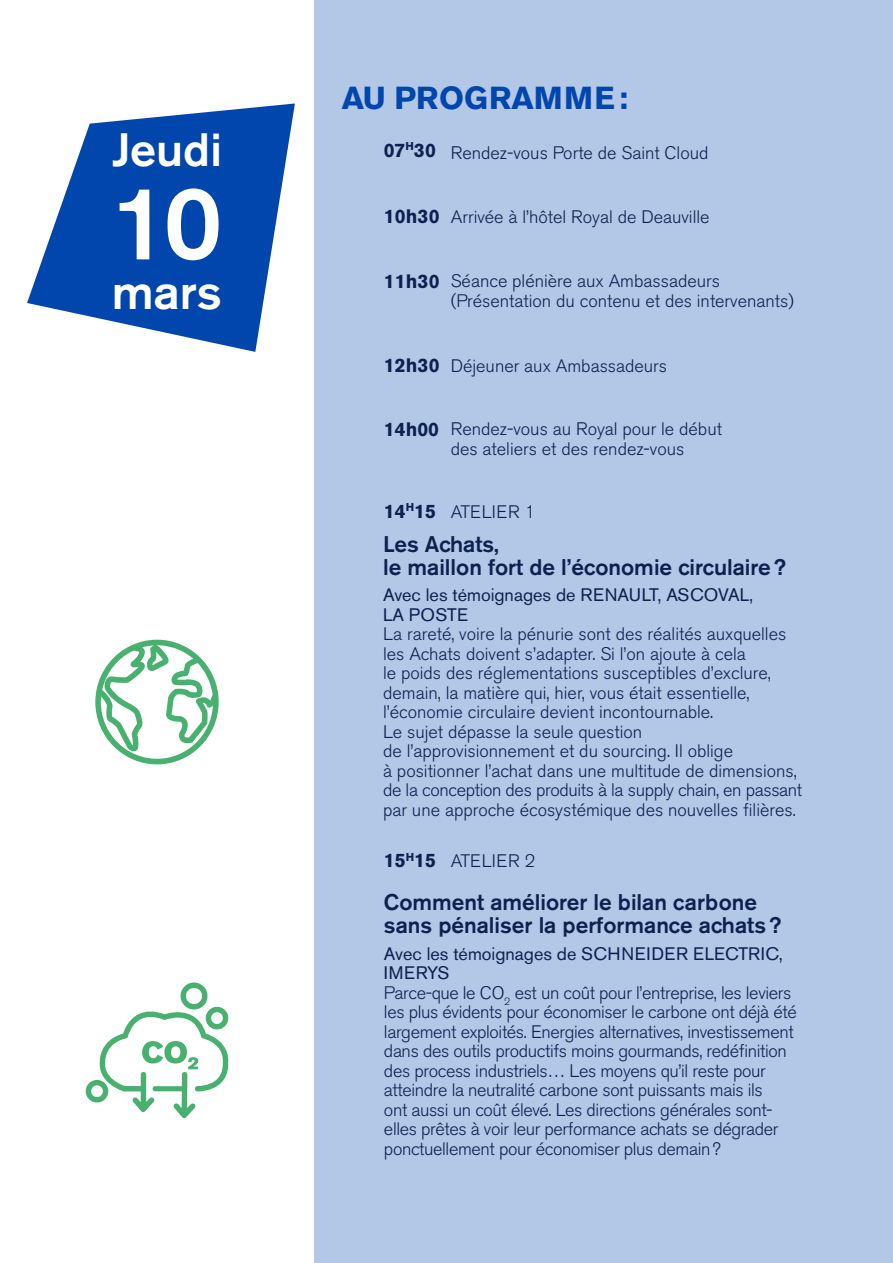
<style>
.page{position:relative;width:893px;height:1263px;background:#fff}
.page>*{position:absolute;margin:0;border:0;box-sizing:border-box;transform-origin:0 0}
.t1{font:500 103.35px "Akzidenz Grotesk BE";color:#fff}
.t2{font:500 48px "Akzidenz Grotesk BE";color:#fff}
.t3{font:500 46.35px "Akzidenz Grotesk BE";color:#fff}
.t4{font:700 31.65px "Akzidenz Grotesk BE";color:#0046ad}
.t5{font:500 22.5px/23px "Akzidenz Grotesk BE";color:#0c214f}
.t6{font:700 19.35px "Akzidenz Grotesk BE";color:#0c214f}
.t7{font:300 18px/19.5px "Akzidenz Grotesk BE";color:#0c214f}
.t8{font:300 18px/19.5px "Akzidenz Grotesk BE";letter-spacing:-.02em;color:#0c214f}
.t9{font:18px/19.5px "Akzidenz Grotesk BE";color:#0c214f}
.t10{font:300 18px "Akzidenz Grotesk BE";letter-spacing:.02em;color:#0c214f}
.s1{font-weight:700;font-size:19.35px}
.s2{font-weight:400}
</style>
<div class="page">
<div style="left:314px;top:0;width:579px;height:1263px;background:#b3c7e7"></div>
<svg style="left:27px;top:103px;width:268px;height:249px;fill:#0046ad"></svg>
<svg style="left:95px;top:640px;width:124px;height:124px"></svg>
<svg style="left:85px;top:982px;width:144px;height:136px"></svg>
<h3 class="t3" style="left:112px;top:121px;width:112px">Jeudi</h3>
<h1 class="t1" style="left:112px;top:160px;width:112px">10</h1>
<h2 class="t2" style="left:112px;top:263px;width:112px">mars</h2>
<h3 class="t4" style="left:342px;top:79px;width:288px">AU PROGRAMME:</h3>
<p class="t7" style="left:384px;top:143px;width:326px"><span class="s1">07</span><sup>H</sup><span class="s1">30</span> Rendez-vous Porte de Saint Cloud</p>
<p class="t7" style="left:384px;top:208px;width:327px"><span class="s1">10h30</span> Arrivée à l’hôtel Royal de Deauville</p>
<p class="t7" style="left:451px;top:272px;width:345px;text-indent:-67px"><span class="s1">11h30</span> Séance plénière aux Ambassadeurs (Présentation du contenu et des intervenants)</p>
<p class="t7" style="left:384px;top:356px;width:285px"><span class="s1">12h30</span> Déjeuner aux Ambassadeurs</p>
<p class="t7" style="left:451px;top:420px;width:273px;text-indent:-67px"><span class="s1">14h00</span> Rendez-vous au Royal pour le début des ateliers et des rendez-vous</p>
<p class="t6" style="left:384px;top:500px;width:53px">14<sup>H</sup>15</p>
<p class="t5" style="left:383px;top:532px;width:405px">Les Achats,<br>le maillon fort de l’économie circulaire?</p>
<p class="t9" style="left:383px;top:585px;width:372px">Avec les témoignages de RENAULT, ASCOVAL,<br>LA POSTE</p>
<p class="t7" style="left:383px;top:624px;width:421px">La rareté, voire la pénurie sont des réalités auxquelles les Achats doivent s’adapter. Si l’on ajoute à cela<br>le poids des réglementations susceptibles d’exclure, demain, la matière qui, hier, vous était essentielle, l’économie circulaire devient incontournable.<br>Le sujet dépasse la seule question<br>de l’approvisionnement et du sourcing. Il oblige<br>à positionner l’achat dans une multitude de dimensions, de la conception des produits à la supply chain, en passant par une approche écosystémique des nouvelles filières.</p>
<p class="t10" style="left:451px;top:501px;width:86px">ATELIER 1</p>
<p class="t6" style="left:384px;top:849px;width:54px">15<sup>H</sup>15</p>
<p class="t5" style="left:384px;top:890px;width:399px">Comment améliorer le bilan carbone sans pénaliser la performance achats?</p>
<p class="t8" style="left:384px;top:944px;width:414px"><span class="s2">Avec les témoignages de SCHNEIDER ELECTRIC, IMERYS<br></span>Parce-que le CO<sub>2</sub> est un coût pour l’entreprise, les leviers les plus évidents pour économiser le carbone ont déjà été largement exploités. Energies alternatives, investissement dans des outils productifs moins gourmands, redéfinition des process industriels… Les moyens qu’il reste pour atteindre la neutralité carbone sont puissants mais ils<br>ont aussi un coût élevé. Les directions générales sont&shy;elles prêtes à voir leur performance achats se dégrader ponctuellement pour économiser plus demain?</p>
<p class="t10" style="left:451px;top:851px;width:86px">ATELIER 2</p>
</div>
